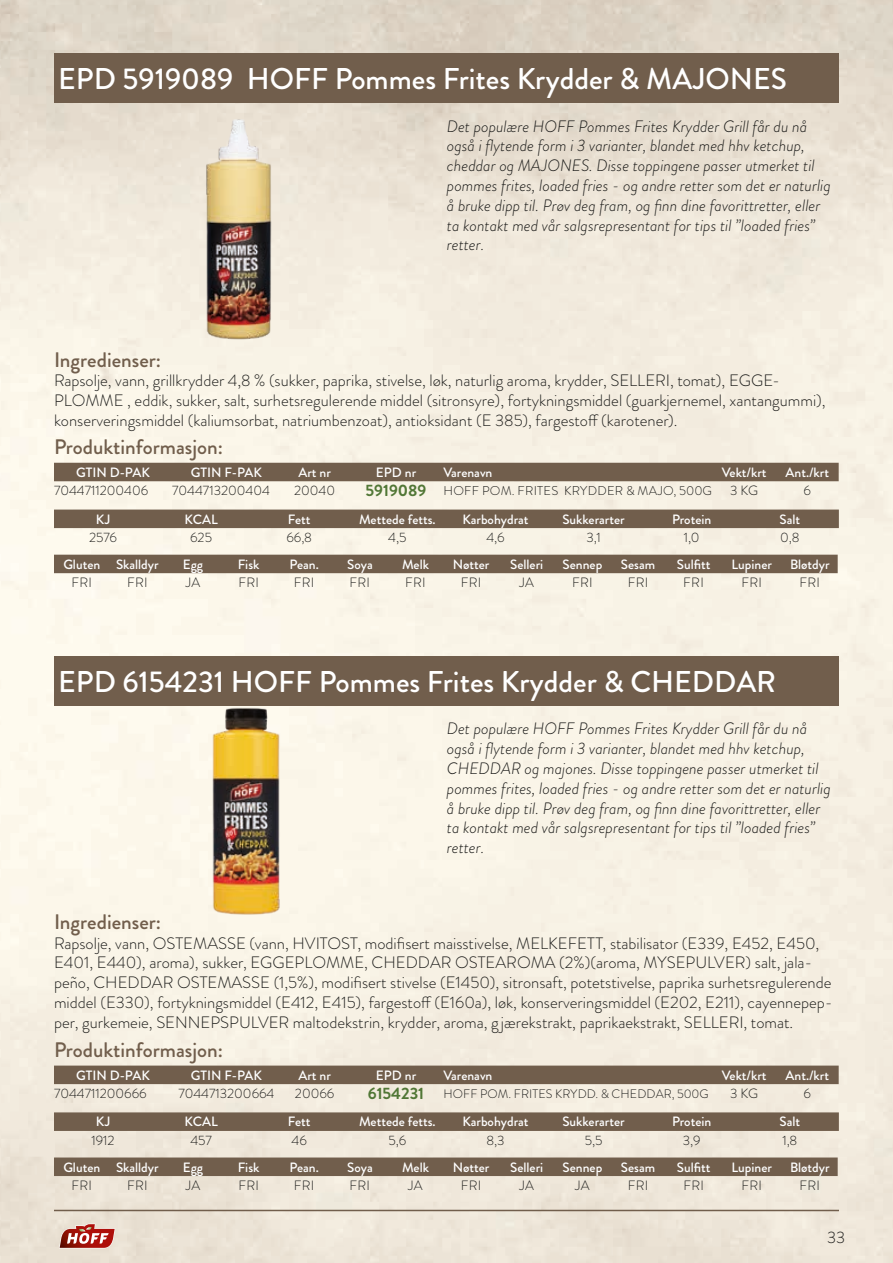
<style>
.page{position:relative;width:893px;height:1263px;background:#fff}
.page>*{position:absolute;margin:0;border:0;box-sizing:border-box;transform-origin:0 0}
.t1{font:500 30px "Brandon Grotesque";color:#fff}
.t2{font:500 21px "Brandon Grotesque";color:#715e4c}
.t3{font:300 16.5px/19.8px "Brandon Grotesque";color:#1d1d1b}
.t4{font:italic 300 16.5px/19.8px "Brandon Grotesque";color:#1d1d1b}
.t5{font:500 13.5px "Brandon Grotesque";color:#fff}
.t6{font:300 13.5px "Brandon Grotesque";color:#1d1d1b}
.t7{font:300 12.75px "Brandon Grotesque";letter-spacing:.02em;color:#1d1d1b}
.t8{font:300 12.3px "Brandon Grotesque";letter-spacing:.01em;color:#1d1d1b}
.s1{font-weight:700;font-size:16.5px;color:#517736}
</style>
<div class="page">
<img style="left:0;top:0;width:893px;height:1263px">
<svg style="left:59px;top:1224px;width:56px;height:24px"></svg>
<hr style="left:54px;top:1210px;width:785px;height:1px;background:#715e4c">
<div style="left:54px;top:54px;width:785px;height:49px;background:#715e4c"></div>
<div style="left:54px;top:463px;width:785px;height:18px;background:#715e4c"></div>
<div style="left:54px;top:510px;width:785px;height:18px;background:#715e4c"></div>
<div style="left:54px;top:555px;width:784px;height:18px;background:#715e4c"></div>
<img style="left:202px;top:116px;width:73px;height:225px">
<div style="left:54px;top:656px;width:785px;height:50px;background:#715e4c"></div>
<img style="left:208px;top:706px;width:75px;height:208px">
<div style="left:54px;top:1065px;width:785px;height:19px;background:#715e4c"></div>
<div style="left:54px;top:1112px;width:785px;height:19px;background:#715e4c"></div>
<div style="left:54px;top:1157px;width:784px;height:19px;background:#715e4c"></div>
<h1 class="t1" style="left:58px;top:58px;width:730px">EPD 5919089 HOFF Pommes Frites Krydder &amp; MAJONES</h1>
<p class="t4" style="left:447px;top:116px;width:385px">Det populære HOFF Pommes Frites Krydder Grill får du nå også i flytende form i 3 varianter, blandet med hhv ketchup, cheddar og MAJONES. Disse toppingene passer utmerket til pommes frites, loaded fries - og andre retter som det er naturlig å bruke dipp til. Prøv deg fram, og finn dine favorittretter, eller ta kontakt med vår salgsrepresentant for tips til ”loaded fries” retter.</p>
<p class="t2" style="left:54px;top:345px;width:109px">Ingredienser:</p>
<p class="t3" style="left:54px;top:371px;width:773px">Rapsolje, vann, grillkrydder 4,8 % (sukker, paprika, stivelse, løk, naturlig aroma, krydder, SELLERI, tomat), EGGE-<br>PLOMME , eddik, sukker, salt, surhetsregulerende middel (sitronsyre), fortykningsmiddel (guarkjernemel, xantangummi), konserveringsmiddel (kaliumsorbat, natriumbenzoat), antioksidant (E 385), fargestoff (karotener).</p>
<p class="t5" style="left:76px;top:463px;width:75px">GTIN D-PAK</p>
<p class="t5" style="left:191px;top:463px;width:73px">GTIN F-PAK</p>
<p class="t5" style="left:298px;top:463px;width:34px">Art nr</p>
<p class="t5" style="left:376px;top:463px;width:42px">EPD nr</p>
<p class="t5" style="left:443px;top:463px;width:51px">Varenavn</p>
<p class="t5" style="left:722px;top:463px;width:46px">Vekt/krt</p>
<p class="t5" style="left:786px;top:463px;width:45px">Ant./krt</p>
<p class="t6" style="left:54px;top:481px;width:96px">7044711200406</p>
<p class="t6" style="left:172px;top:481px;width:99px">7044713200404</p>
<p class="t6" style="left:294px;top:481px;width:43px">20040</p>
<p class="t7" style="left:366px;top:482px;width:348px"><span class="s1">5919089</span> HOFF POM. FRITES KRYDDER &amp; MAJO, 500G</p>
<p class="t6" style="left:730px;top:481px;width:29px">3 KG</p>
<p class="t6" style="left:804px;top:481px;width:9px">6</p>
<p class="t5" style="left:96px;top:510px;width:16px">KJ</p>
<p class="t5" style="left:185px;top:510px;width:35px">KCAL</p>
<p class="t5" style="left:288px;top:510px;width:24px">Fett</p>
<p class="t5" style="left:359px;top:510px;width:78px">Mettede fetts.</p>
<p class="t5" style="left:462px;top:510px;width:68px">Karbohydrat</p>
<p class="t5" style="left:562px;top:510px;width:64px">Sukkerarter</p>
<p class="t5" style="left:672px;top:510px;width:41px">Protein</p>
<p class="t5" style="left:779px;top:510px;width:22px">Salt</p>
<p class="t6" style="left:89px;top:528px;width:30px">2576</p>
<p class="t6" style="left:190px;top:528px;width:23px">625</p>
<p class="t6" style="left:286px;top:528px;width:27px">66,8</p>
<p class="t6" style="left:388px;top:528px;width:20px">4,5</p>
<p class="t6" style="left:486px;top:528px;width:20px">4,6</p>
<p class="t6" style="left:586px;top:528px;width:16px">3,1</p>
<p class="t6" style="left:684px;top:528px;width:17px">1,0</p>
<p class="t6" style="left:780px;top:528px;width:21px">0,8</p>
<p class="t5" style="left:63px;top:555px;width:97px">Gluten Skalldyr</p>
<p class="t5" style="left:183px;top:555px;width:22px">Egg</p>
<p class="t5" style="left:238px;top:555px;width:23px">Fisk</p>
<p class="t5" style="left:290px;top:555px;width:31px">Pean.</p>
<p class="t5" style="left:347px;top:555px;width:27px">Soya</p>
<p class="t5" style="left:402px;top:555px;width:29px">Melk</p>
<p class="t5" style="left:453px;top:555px;width:38px">Nøtter</p>
<p class="t5" style="left:510px;top:555px;width:35px">Selleri</p>
<p class="t5" style="left:562px;top:555px;width:41px">Sennep</p>
<p class="t5" style="left:621px;top:555px;width:36px">Sesam</p>
<p class="t5" style="left:677px;top:555px;width:35px">Sulfitt</p>
<p class="t5" style="left:731px;top:555px;width:42px">Lupiner</p>
<p class="t5" style="left:790px;top:555px;width:41px">Bløtdyr</p>
<p class="t6" style="left:71px;top:573px;width:22px">FRI</p>
<p class="t6" style="left:127px;top:573px;width:22px">FRI</p>
<p class="t6" style="left:186px;top:573px;width:16px">JA</p>
<p class="t6" style="left:238px;top:573px;width:22px">FRI</p>
<p class="t6" style="left:294px;top:573px;width:22px">FRI</p>
<p class="t6" style="left:350px;top:573px;width:22px">FRI</p>
<p class="t6" style="left:405px;top:573px;width:22px">FRI</p>
<p class="t6" style="left:461px;top:573px;width:22px">FRI</p>
<p class="t6" style="left:519px;top:573px;width:16px">JA</p>
<p class="t6" style="left:572px;top:573px;width:22px">FRI</p>
<p class="t6" style="left:628px;top:573px;width:22px">FRI</p>
<p class="t6" style="left:683px;top:573px;width:22px">FRI</p>
<p class="t6" style="left:741px;top:573px;width:22px">FRI</p>
<p class="t6" style="left:799px;top:573px;width:22px">FRI</p>
<p class="t2" style="left:54px;top:432px;width:171px">Produktinformasjon:</p>
<h1 class="t1" style="left:58px;top:660px;width:719px">EPD 6154231 HOFF Pommes Frites Krydder &amp; CHEDDAR</h1>
<p class="t4" style="left:447px;top:719px;width:385px">Det populære HOFF Pommes Frites Krydder Grill får du nå også i flytende form i 3 varianter, blandet med hhv ketchup, CHEDDAR og majones. Disse toppingene passer utmerket til pommes frites, loaded fries - og andre retter som det er naturlig å bruke dipp til. Prøv deg fram, og finn dine favorittretter, eller ta kontakt med vår salgsrepresentant for tips til ”loaded fries” retter.</p>
<p class="t2" style="left:54px;top:907px;width:109px">Ingredienser:</p>
<p class="t3" style="left:54px;top:933px;width:780px">Rapsolje, vann, OSTEMASSE (vann, HVITOST, modifisert maisstivelse, MELKEFETT, stabilisator (E339, E452, E450, E401, E440), aroma), sukker, EGGEPLOMME, CHEDDAR OSTEAROMA (2%)(aroma, MYSEPULVER) salt, jala&shy;peño, CHEDDAR OSTEMASSE (1,5%), modifisert stivelse (E1450), sitronsaft, potetstivelse, paprika surhetsregulerende middel (E330), fortykningsmiddel (E412, E415), fargestoff (E160a), løk, konserveringsmiddel (E202, E211), cayennepep&shy;per, gurkemeie, SENNEPSPULVER maltodekstrin, krydder, aroma, g jærekstrakt, paprikaekstrakt, SELLERI, tomat.</p>
<p class="t5" style="left:76px;top:1065px;width:75px">GTIN D-PAK</p>
<p class="t5" style="left:191px;top:1065px;width:73px">GTIN F-PAK</p>
<p class="t5" style="left:298px;top:1065px;width:34px">Art nr</p>
<p class="t5" style="left:376px;top:1065px;width:42px">EPD nr</p>
<p class="t5" style="left:443px;top:1065px;width:51px">Varenavn</p>
<p class="t5" style="left:722px;top:1065px;width:46px">Vekt/krt</p>
<p class="t5" style="left:786px;top:1065px;width:45px">Ant./krt</p>
<p class="t6" style="left:54px;top:1084px;width:94px">7044711200666</p>
<p class="t6" style="left:178px;top:1084px;width:98px">7044713200664</p>
<p class="t6" style="left:295px;top:1084px;width:41px">20066</p>
<p class="t8" style="left:368px;top:1085px;width:342px"><span class="s1">6154231</span> HOFF POM. FRITES KRYDD. &amp; CHEDDAR, 500G</p>
<p class="t6" style="left:730px;top:1084px;width:29px">3 KG</p>
<p class="t6" style="left:804px;top:1084px;width:9px">6</p>
<p class="t5" style="left:96px;top:1112px;width:16px">KJ</p>
<p class="t5" style="left:185px;top:1112px;width:35px">KCAL</p>
<p class="t5" style="left:288px;top:1112px;width:24px">Fett</p>
<p class="t5" style="left:359px;top:1112px;width:78px">Mettede fetts.</p>
<p class="t5" style="left:462px;top:1112px;width:68px">Karbohydrat</p>
<p class="t5" style="left:562px;top:1112px;width:64px">Sukkerarter</p>
<p class="t5" style="left:672px;top:1112px;width:41px">Protein</p>
<p class="t5" style="left:779px;top:1112px;width:22px">Salt</p>
<p class="t6" style="left:91px;top:1131px;width:25px">1912</p>
<p class="t6" style="left:190px;top:1131px;width:23px">457</p>
<p class="t6" style="left:292px;top:1131px;width:17px">46</p>
<p class="t6" style="left:389px;top:1131px;width:19px">5,6</p>
<p class="t6" style="left:486px;top:1131px;width:20px">8,3</p>
<p class="t6" style="left:585px;top:1131px;width:19px">5,5</p>
<p class="t6" style="left:683px;top:1131px;width:19px">3,9</p>
<p class="t6" style="left:782px;top:1131px;width:16px">1,8</p>
<p class="t5" style="left:63px;top:1157px;width:97px">Gluten Skalldyr</p>
<p class="t5" style="left:183px;top:1157px;width:22px">Egg</p>
<p class="t5" style="left:238px;top:1157px;width:23px">Fisk</p>
<p class="t5" style="left:290px;top:1157px;width:31px">Pean.</p>
<p class="t5" style="left:347px;top:1157px;width:27px">Soya</p>
<p class="t5" style="left:402px;top:1157px;width:29px">Melk</p>
<p class="t5" style="left:453px;top:1157px;width:38px">Nøtter</p>
<p class="t5" style="left:510px;top:1157px;width:35px">Selleri</p>
<p class="t5" style="left:562px;top:1157px;width:41px">Sennep</p>
<p class="t5" style="left:621px;top:1157px;width:36px">Sesam</p>
<p class="t5" style="left:677px;top:1157px;width:35px">Sulfitt</p>
<p class="t5" style="left:731px;top:1157px;width:42px">Lupiner</p>
<p class="t5" style="left:790px;top:1157px;width:41px">Bløtdyr</p>
<p class="t6" style="left:71px;top:1176px;width:22px">FRI</p>
<p class="t6" style="left:127px;top:1176px;width:22px">FRI</p>
<p class="t6" style="left:186px;top:1176px;width:16px">JA</p>
<p class="t6" style="left:238px;top:1176px;width:22px">FRI</p>
<p class="t6" style="left:294px;top:1176px;width:22px">FRI</p>
<p class="t6" style="left:350px;top:1176px;width:22px">FRI</p>
<p class="t6" style="left:408px;top:1176px;width:16px">JA</p>
<p class="t6" style="left:461px;top:1176px;width:22px">FRI</p>
<p class="t6" style="left:520px;top:1176px;width:16px">JA</p>
<p class="t6" style="left:575px;top:1176px;width:16px">JA</p>
<p class="t6" style="left:628px;top:1176px;width:22px">FRI</p>
<p class="t6" style="left:683px;top:1176px;width:22px">FRI</p>
<p class="t6" style="left:741px;top:1176px;width:22px">FRI</p>
<p class="t6" style="left:799px;top:1176px;width:22px">FRI</p>
<p class="t2" style="left:54px;top:1035px;width:171px">Produktinformasjon:</p>
<p class="t3" style="left:827px;top:1228px;width:20px">33</p>
</div>
